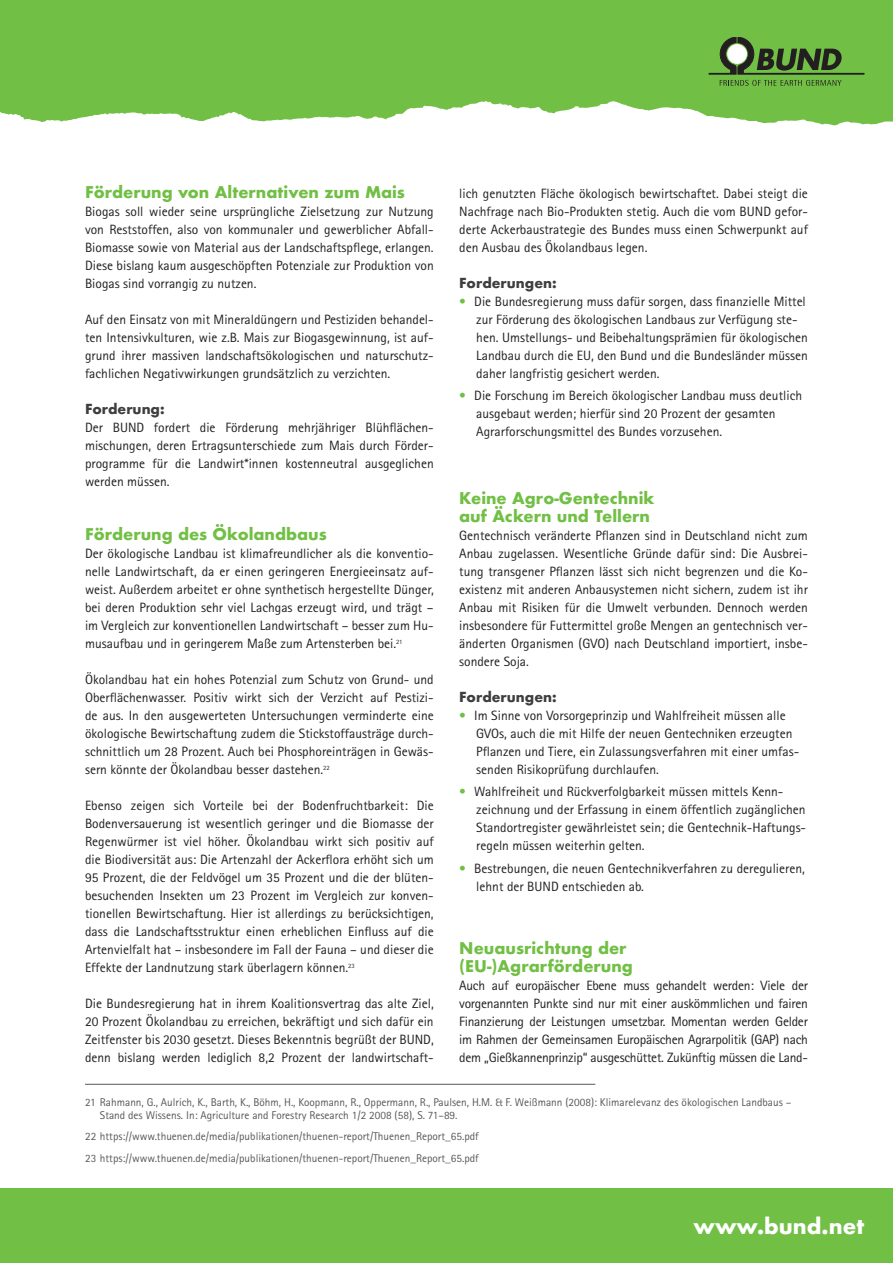
<style>
.page{position:relative;width:893px;height:1263px;background:#fff}
.page>*{position:absolute;margin:0;border:0;box-sizing:border-box;transform-origin:0 0}
.t1{font:700 21px "Futura";color:#fff}
.t2{font:700 15.75px/18px "Futura";color:#71bf44}
.t3{font:13.5px/18px "Agfa Rotis Sans Serif";color:#231f20;text-align:justify}
.t4{font:700 13.5px "Futura";color:#3e3e3f}
.t5{font:11.25px/13.5px "Agfa Rotis Sans Serif";color:#57585a}
.s1{color:#71bf44}
</style>
<div class="page">
<hr style="left:85px;top:1084px;width:510px;height:1px;background:#57585a">
<svg style="left:0;top:0;width:893px;height:126px;background:#7ec455"></svg>
<svg style="left:709px;top:37px;width:155px;height:37px;background:#5e8d41"></svg>
<svg style="left:720px;top:80px;width:122px;height:6px"></svg>
<div style="left:0;top:1188px;width:893px;height:75px;background:#71bf44"></div>
<p class="t2" style="left:85px;top:183px;width:321px">Förderung von Alternativen zum Mais</p>
<p class="t3" style="left:85px;top:202px;width:350px">Biogas soll wieder seine ursprüngliche Zielsetzung zur Nutzung von Reststoffen, also von kommunaler und gewerblicher Abfall-Biomasse sowie von Material aus der Landschaftspflege, erlangen.<br>Diese bislang kaum ausgeschöpften Potenziale zur Produktion von Biogas sind vorrangig zu nutzen.</p>
<p class="t3" style="left:85px;top:310px;width:350px">Auf den Einsatz von mit Mineraldüngern und Pestiziden behandel&shy;ten Intensivkulturen, wie z.B. Mais zur Biogasgewinnung, ist auf&shy;grund ihrer massiven landschaftsökologischen und naturschutz&shy;fachlichen Negativwirkungen grundsätzlich zu verzichten.</p>
<p class="t4" style="left:85px;top:399px;width:81px">Forderung:</p>
<p class="t3" style="left:85px;top:418px;width:350px">Der BUND fordert die Förderung mehrjähriger Blühflächen&shy;mischungen, deren Ertragsunterschiede zum Mais durch Förder&shy;programme für die Landwirt*innen kostenneutral ausgeglichen werden müssen.</p>
<p class="t2" style="left:85px;top:525px;width:243px">Förderung des Ökolandbaus</p>
<p class="t3" style="left:85px;top:544px;width:350px">Der ökologische Landbau ist klimafreundlicher als die konventio&shy;nelle Landwirtschaft, da er einen geringeren Energieeinsatz auf&shy;weist. Außerdem arbeitet er ohne synthetisch hergestellte Dünger, bei deren Produktion sehr viel Lachgas erzeugt wird, und trägt – im Vergleich zur konventionellen Landwirtschaft – besser zum Hu&shy;musaufbau und in geringerem Maße zum Artensterben bei.<sup>21</sup></p>
<p class="t3" style="left:85px;top:670px;width:350px">Ökolandbau hat ein hohes Potenzial zum Schutz von Grund- und Oberflächenwasser. Positiv wirkt sich der Verzicht auf Pestizi&shy;de aus. In den ausgewerteten Untersuchungen verminderte eine ökologische Bewirtschaftung zudem die Stickstoffausträge durch&shy;schnittlich um 28 Prozent. Auch bei Phosphoreinträgen in Gewäs&shy;sern könnte der Ökolandbau besser dastehen.<sup>22</sup></p>
<p class="t3" style="left:85px;top:796px;width:350px">Ebenso zeigen sich Vorteile bei der Bodenfruchtbarkeit: Die Bodenversauerung ist wesentlich geringer und die Biomasse der Regenwürmer ist viel höher. Ökolandbau wirkt sich positiv auf die Biodiversität aus: Die Artenzahl der Ackerflora erhöht sich um 95 Prozent, die der Feldvögel um 35 Prozent und die der blüten&shy;besuchenden Insekten um 23 Prozent im Vergleich zur konven&shy;tionellen Bewirtschaftung. Hier ist allerdings zu berücksichtigen, dass die Landschaftsstruktur einen erheblichen Einfluss auf die Artenvielfalt hat – insbesondere im Fall der Fauna – und dieser die Effekte der Landnutzung stark überlagern können.<sup>23</sup></p>
<p class="t3" style="left:85px;top:994px;width:350px">Die Bundesregierung hat in ihrem Koalitionsvertrag das alte Ziel, 20 Prozent Ökolandbau zu erreichen, bekräftigt und sich dafür ein Zeitfenster bis 2030 gesetzt. Dieses Bekenntnis begrüßt der BUND, denn bislang werden lediglich 8,2 Prozent der landwirtschaft-</p>
<p class="t5" style="left:100px;top:1095px;width:693px;text-indent:-15px">21 Rahmann, G., Aulrich, K., Barth, K., Böhm, H., Koopmann, R., Oppermann, R., Paulsen, H.M. &amp; F. Weißmann (2008): Klimarelevanz des ökologischen Landbaus –<br>Stand des Wissens. In: Agriculture and Forestry Research 1/2 2008 (58), S. 71–89.</p>
<p class="t5" style="left:85px;top:1126px;width:395px;line-height:21.3px">22 https://www.thuenen.de/media/publikationen/thuenen-report/Thuenen_Report_65.pdf<br>23 https://www.thuenen.de/media/publikationen/thuenen-report/Thuenen_Report_65.pdf</p>
<p class="t3" style="left:459px;top:184px;width:350px">lich genutzten Fläche ökologisch bewirtschaftet. Dabei steigt die Nachfrage nach Bio-Produkten stetig. Auch die vom BUND gefor&shy;derte Ackerbaustrategie des Bundes muss einen Schwerpunkt auf den Ausbau des Ökolandbaus legen.</p>
<p class="t4" style="left:459px;top:273px;width:99px">Forderungen:</p>
<p class="t3" style="left:476px;top:292px;width:333px;text-align:left;text-indent:-17px"><span class="s1">•</span> Die Bundesregierung muss dafür sorgen, dass finanzielle Mittel zur Förderung des ökologischen Landbaus zur Verfügung ste&shy;hen. Umstellungs- und Beibehaltungsprämien für ökologischen Landbau durch die EU, den Bund und die Bundesländer müssen daher langfristig gesichert werden.</p>
<p class="t3" style="left:476px;top:387px;width:327px;text-align:left;text-indent:-17px"><span class="s1">•</span> Die Forschung im Bereich ökologischer Landbau muss deutlich ausgebaut werden; hierfür sind 20 Prozent der gesamten<br>Agrarforschungsmittel des Bundes vorzusehen.</p>
<p class="t2" style="left:459px;top:489px;width:197px">Keine Agro-Gentechnik auf Äckern und Tellern</p>
<p class="t3" style="left:459px;top:526px;width:350px">Gentechnisch veränderte Pflanzen sind in Deutschland nicht zum Anbau zugelassen. Wesentliche Gründe dafür sind: Die Ausbrei&shy;tung transgener Pflanzen lässt sich nicht begrenzen und die Ko&shy;existenz mit anderen Anbausystemen nicht sichern, zudem ist ihr Anbau mit Risiken für die Umwelt verbunden. Dennoch werden insbesondere für Futtermittel große Mengen an gentechnisch ver&shy;änderten Organismen (GVO) nach Deutschland importiert, insbe&shy;sondere Soja.</p>
<p class="t4" style="left:459px;top:687px;width:99px">Forderungen:</p>
<p class="t3" style="left:476px;top:706px;width:324px;text-align:left;text-indent:-17px"><span class="s1">•</span> Im Sinne von Vorsorgeprinzip und Wahlfreiheit müssen alle GVOs, auch die mit Hilfe der neuen Gentechniken erzeugten Pflanzen und Tiere, ein Zulassungsverfahren mit einer umfas&shy;senden Risikoprüfung durchlaufen.</p>
<p class="t3" style="left:476px;top:783px;width:331px;text-align:left;text-indent:-17px"><span class="s1">•</span> Wahlfreiheit und Rückverfolgbarkeit müssen mittels Kenn&shy;zeichnung und der Erfassung in einem öffentlich zugänglichen Standortregister gewährleistet sein; die Gentechnik-Haftungs&shy;regeln müssen weiterhin gelten.</p>
<p class="t3" style="left:476px;top:859px;width:330px;text-indent:-17px"><span class="s1">•</span> Bestrebungen, die neuen Gentechnikverfahren zu deregulieren, lehnt der BUND entschieden ab.</p>
<p class="t2" style="left:459px;top:939px;width:175px">Neuausrichtung der (EU-)Agrarförderung</p>
<p class="t3" style="left:459px;top:976px;width:350px">Auch auf europäischer Ebene muss gehandelt werden: Viele der vorgenannten Punkte sind nur mit einer auskömmlichen und fairen Finanzierung der Leistungen umsetzbar. Momentan werden Gelder im Rahmen der Gemeinsamen Europäischen Agrarpolitik (GAP) nach dem „Gießkannenprinzip“ ausgeschüttet. Zukünftig müssen die Land-</p>
<h1 class="t1" style="left:693px;top:1210px;width:172px">www.bund.net</h1>
</div>
